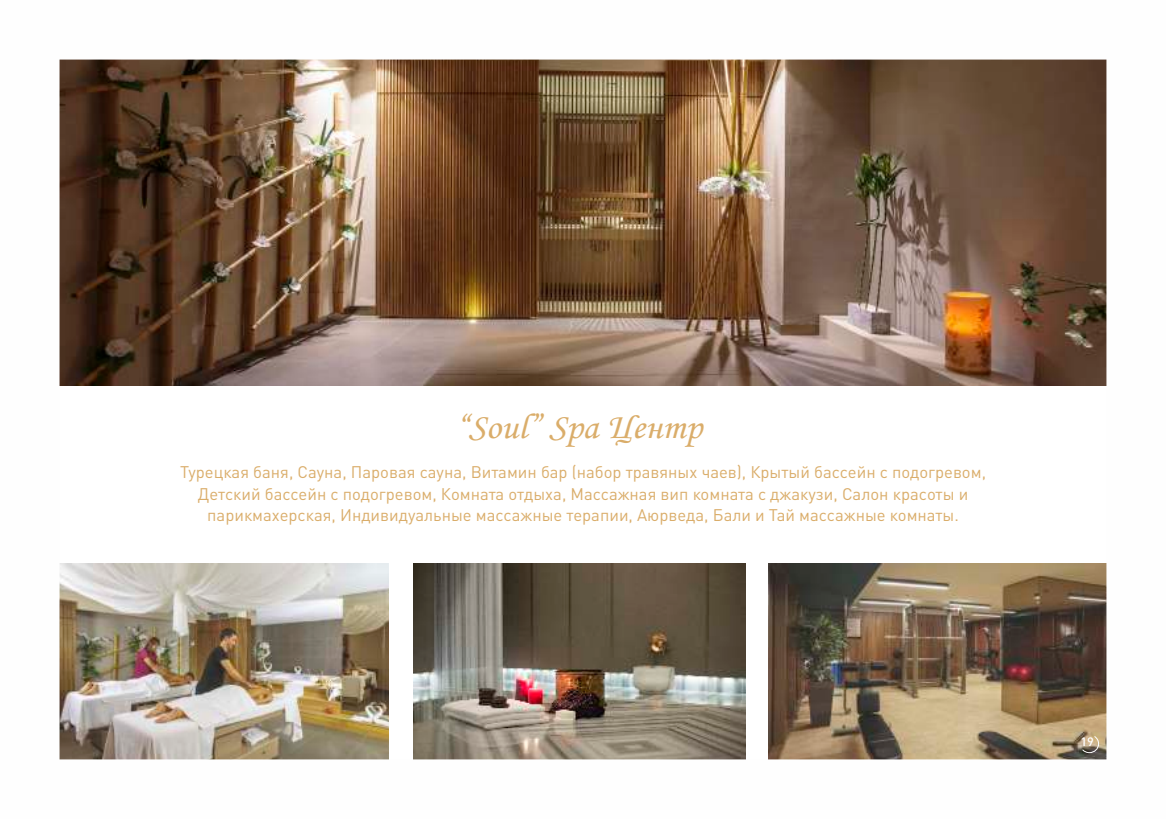
<style>
.page{position:relative;width:1166px;height:819px;background:#fff}
.page>*{position:absolute;margin:0;border:0;box-sizing:border-box;transform-origin:0 0}
.t1{font:35.88px "Monotype Corsiva";color:#daad6a;scale:1.05 1}
.t2{font:16.62px/21.2px "DIN Pro";color:#daad6a;text-align:center}
.t3{font:500 12.08px "DIN Pro";color:#fefefe;scale:1.05 1}
</style>
<div class="page">
<img style="left:59px;top:59px;width:1048px;height:701px">
<svg style="left:1081px;top:735px;width:18px;height:18px"></svg>
<h1 class="t1" style="left:456px;top:413px;width:236px">“Soul” Spa Центр</h1>
<p class="t2" style="left:180px;top:463px;width:807px">Турецкая баня, Сауна, Паровая сауна, Витамин бар (набор травяных чаев), Крытый бассейн с подогревом,<br>Детский бассейн с подогревом, Комната отдыха, Массажная вип комната с джакузи, Салон красоты и парикмахерская, Индивидуальные массажные терапии, Аюрведа, Бали и Тай массажные комнаты.</p>
<p class="t3" style="left:1080px;top:737px;width:14px">19</p>
</div>
